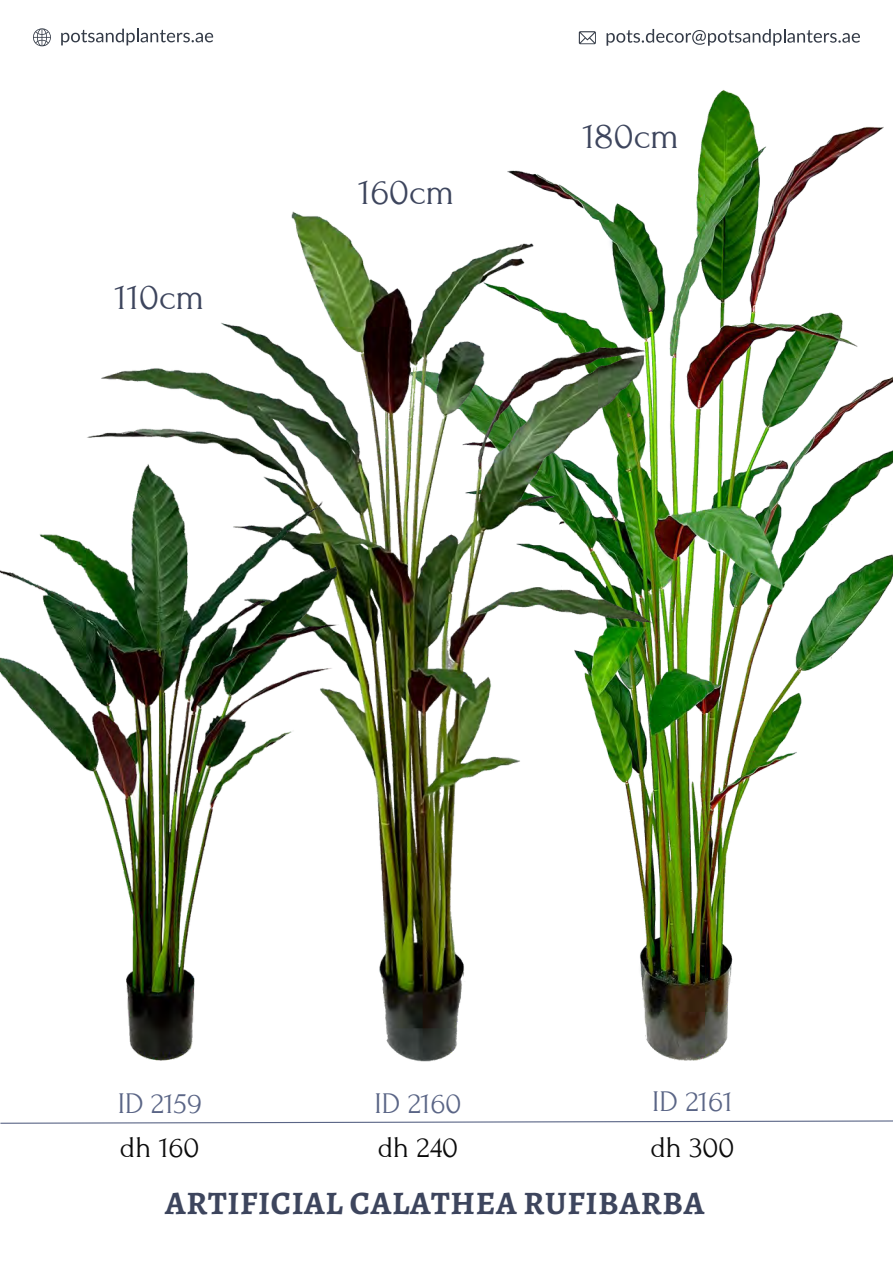
<style>
.page{position:relative;width:893px;height:1264px;background:#fff}
.page>*{position:absolute;margin:0;border:0;box-sizing:border-box;transform-origin:0 0}
.t1{font:37.5px "Forum";color:#3d455d}
.t2{font:700 32.85px "Alegreya";letter-spacing:.02em;color:#3d455d}
.t3{font:30px "Forum";color:#5a6586}
.t4{font:30px "Forum";color:#0b0b0b}
</style>
<div class="page">
<img style="left:684px;top:34px;width:208px;height:1026px">
<img style="left:122px;top:28px;width:562px;height:1034px">
<img style="left:0;top:263px;width:448px;height:797px">
<svg style="left:0;top:1120px;width:892px;height:4px"></svg>
<svg style="left:606px;top:29px;width:253px;height:17px"></svg>
<svg style="left:578px;top:31px;width:18px;height:13px"></svg>
<svg style="left:61px;top:29px;width:152px;height:16px"></svg>
<svg style="left:33px;top:28px;width:18px;height:18px"></svg>
<p class="t1" style="left:115px;top:277px;width:91px">110cm</p>
<p class="t1" style="left:358px;top:172px;width:97px">160cm</p>
<p class="t1" style="left:582px;top:116px;width:98px">180cm</p>
<p class="t3" style="left:118px;top:1087px;width:85px">ID 2159</p>
<p class="t3" style="left:374px;top:1087px;width:88px">ID 2160</p>
<p class="t3" style="left:652px;top:1085px;width:82px">ID 2161</p>
<p class="t4" style="left:120px;top:1131px;width:81px">dh 160</p>
<p class="t4" style="left:377px;top:1131px;width:82px">dh 240</p>
<p class="t4" style="left:650px;top:1131px;width:85px">dh 300</p>
<p class="t2" style="left:165px;top:1180px;width:540px">ARTIFICIAL CALATHEA RUFIBARBA</p>
</div>
